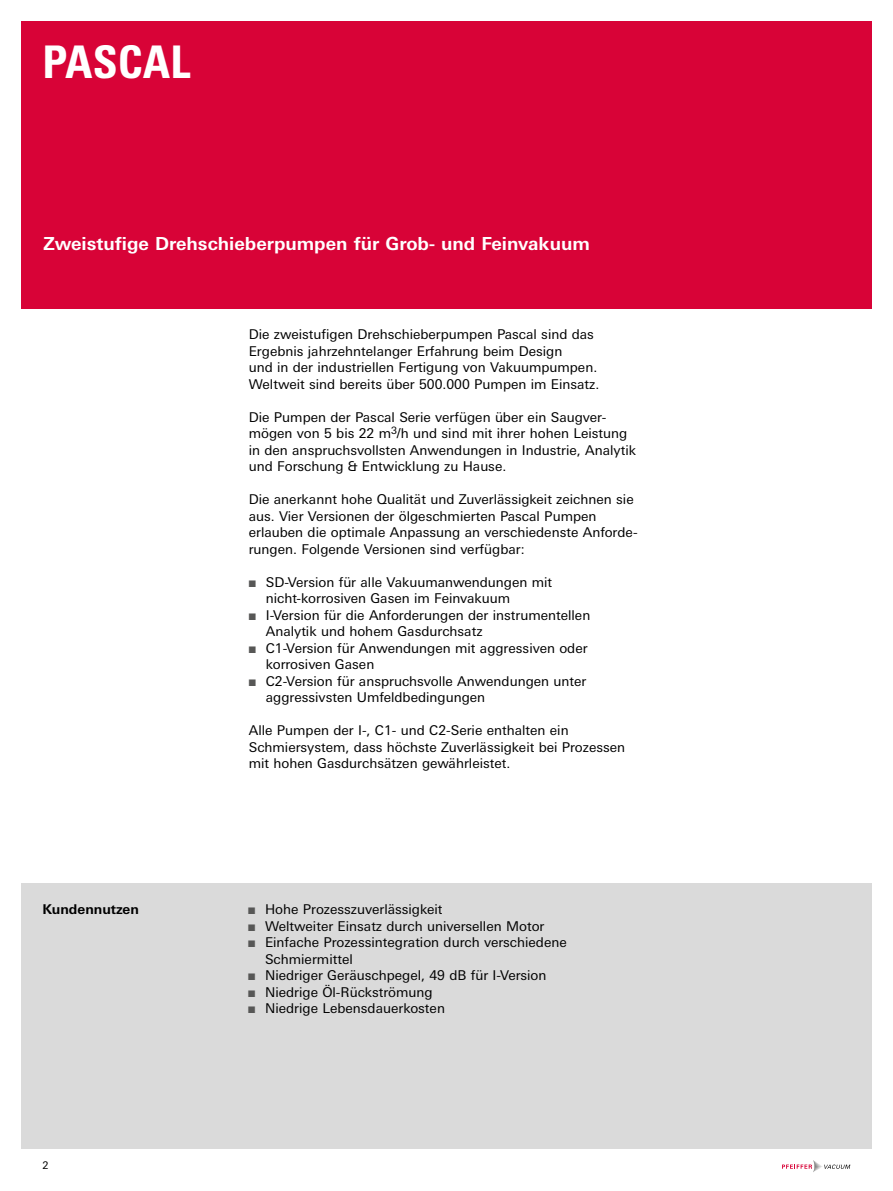
<style>
.page{position:relative;width:893px;height:1191px;background:#fff}
.page>*{position:absolute;margin:0;border:0;box-sizing:border-box;transform-origin:0 0}
.t1{font:700 condensed 45px "Univers";color:#fff}
.t2{font:700 18px "Univers Next W1 G";color:#fff}
.t3{font:13.5px/16.5px "Univers Next W1 G";color:#000}
.t4{font:700 13.5px "Univers Next W1 G";color:#000}
.t5{font:10.5px "Univers Next W1 G";color:#000}
.s1{color:#575756}
</style>
<div class="page">
<svg style="left:782px;top:1160px;width:68px;height:12px"></svg>
<div style="left:21px;top:21px;width:851px;height:287px;background:#d80337"></div>
<div style="left:21px;top:882px;width:851px;height:266px;background:#dadada"></div>
<h1 class="t1" style="left:43px;top:35px;width:149px">PASCAL</h1>
<h2 class="t2" style="left:43px;top:232px;width:548px">Zweistufige Drehschieberpumpen für Grob- und Feinvakuum</h2>
<p class="t3" style="left:249px;top:326px;width:352px">Die zweistufigen Drehschieberpumpen Pascal sind das Ergebnis jahrzehntelanger Erfahrung beim Design<br>und in der industriellen Fertigung von Vakuumpumpen.<br>Weltweit sind bereits über 500.000 Pumpen im Einsatz.</p>
<p class="t3" style="left:249px;top:408px;width:389px">Die Pumpen der Pascal Serie verfügen über ein Saugver&shy;mögen von 5 bis 22 m<sup>3</sup>/h und sind mit ihrer hohen Leistung in den anspruchsvollsten Anwendungen in Industrie, Analytik und Forschung &amp; Entwicklung zu Hause.</p>
<p class="t3" style="left:249px;top:491px;width:390px">Die anerkannt hohe Qualität und Zuverlässigkeit zeichnen sie aus. Vier Versionen der ölgeschmierten Pascal Pumpen erlauben die optimale Anpassung an verschiedenste Anforde&shy;rungen. Folgende Versionen sind verfügbar:</p>
<p class="t3" style="left:266px;top:573px;width:288px;text-indent:-17px"><span class="s1">■</span> SD-Version für alle Vakuumanwendungen mit nicht-korrosiven Gasen im Feinvakuum</p>
<p class="t3" style="left:266px;top:606px;width:326px;text-indent:-17px"><span class="s1">■</span> I-Version für die Anforderungen der instrumentellen<br>Analytik und hohem Gasdurchsatz</p>
<p class="t3" style="left:266px;top:639px;width:323px;text-indent:-17px"><span class="s1">■</span> C1-Version für Anwendungen mit aggressiven oder korrosiven Gasen</p>
<p class="t3" style="left:266px;top:672px;width:322px;text-indent:-17px"><span class="s1">■</span> C2-Version für anspruchsvolle Anwendungen unter aggressivsten Umfeldbedingungen</p>
<p class="t3" style="left:249px;top:722px;width:378px">Alle Pumpen der I-, C1- und C2-Serie enthalten ein<br>Schmiersystem, dass höchste Zuverlässigkeit bei Prozessen mit hohen Gasdurchsätzen gewährleistet.</p>
<p class="t4" style="left:43px;top:901px;width:98px">Kundennutzen</p>
<p class="t3" style="left:248px;top:901px;width:196px"><span class="s1">■</span> Hohe Prozesszuverlässigkeit</p>
<p class="t3" style="left:248px;top:917px;width:298px"><span class="s1">■</span> Weltweiter Einsatz durch universellen Motor</p>
<p class="t3" style="left:265px;top:934px;width:303px;text-indent:-17px"><span class="s1">■</span> Einfache Prozessintegration durch verschiedene<br>Schmiermittel</p>
<p class="t3" style="left:248px;top:967px;width:300px"><span class="s1">■</span> Niedriger Geräuschpegel, 49 dB für I-Version</p>
<p class="t3" style="left:248px;top:983px;width:186px"><span class="s1">■</span> Niedrige Öl-Rückströmung</p>
<p class="t3" style="left:248px;top:1000px;width:198px"><span class="s1">■</span> Niedrige Lebensdauerkosten</p>
<p class="t5" style="left:43px;top:1159px;width:8px">2</p>
</div>
